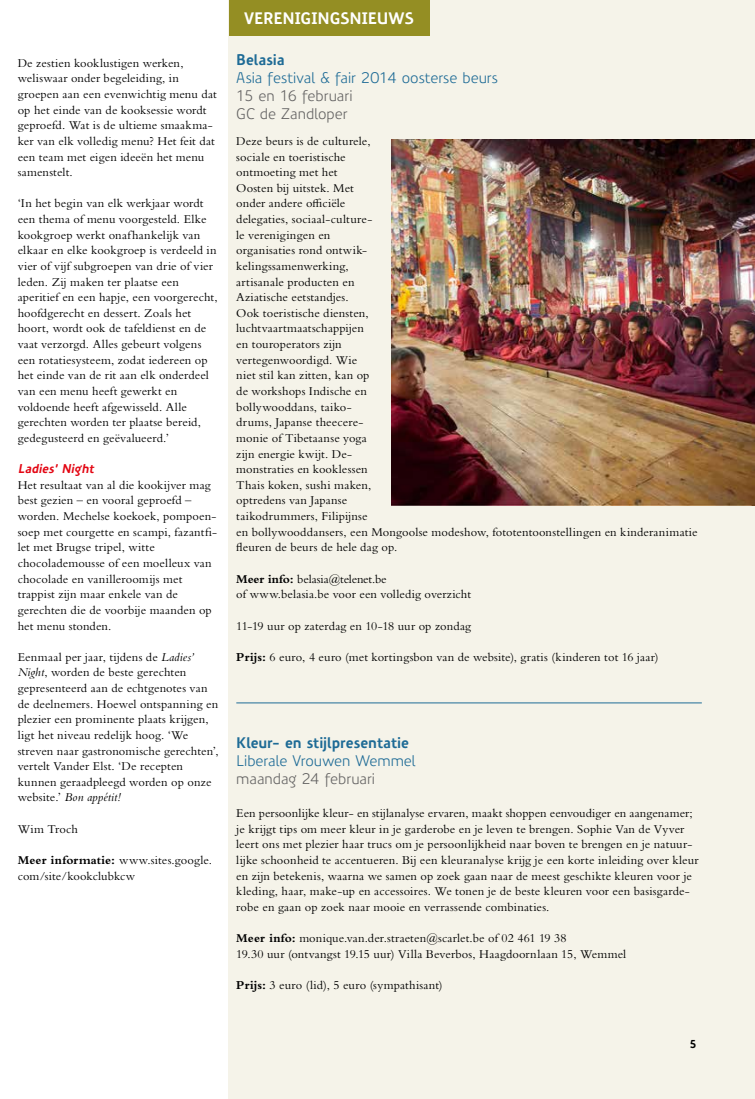
<style>
.page{position:relative;width:755px;height:1099px;background:#fff}
.page>*{position:absolute;margin:0;border:0;box-sizing:border-box;transform-origin:0 0}
.t1{font:700 16.25px "Precious Sans";letter-spacing:-.005em;color:#fff}
.t2{font:15px "Precious Sans";letter-spacing:-.005em;color:#1e6b96}
.t3{font:15px/18px "Precious Sans";letter-spacing:-.005em;color:#646363}
.t4{font:700 15px "Precious Sans";letter-spacing:-.005em;color:#1e6b96}
.t5{font:12.5px/15.6px "Bembo Std";letter-spacing:.01em;color:#000}
.t6{font:italic 700 12.5px "Precious Sans";color:#e30613}
.t7{font:700 11.25px "Precious Sans";color:#000}
.s1{font-style:italic}
.s2{font-weight:700}
</style>
<div class="page">
<div style="left:229px;top:0;width:526px;height:1098px;background:#f5f3e9"></div>
<hr style="left:0;top:457px;width:1px;height:183px;background:#e30613">
<div style="left:229px;top:0;width:200px;height:35px;background:#948e23"></div>
<img style="left:392px;top:139px;width:363px;height:366px">
<hr style="left:236px;top:702px;width:466px;height:1px;background:#1e6b96">
<p class="t5" style="left:18px;top:55px;width:201px">De zestien kooklustigen werken, weliswaar onder begeleiding, in groepen aan een evenwichtig menu dat op het einde van de kooksessie wordt geproefd. Wat is de ultieme smaakma&shy;ker van elk volledig menu? Het feit dat een team met eigen ideeën het menu samenstelt.</p>
<p class="t5" style="left:18px;top:195px;width:201px">‘In het begin van elk werkjaar wordt een thema of menu voorgesteld. Elke kookgroep werkt onafhankelijk van elkaar en elke kookgroep is verdeeld in vier of vijf subgroepen van drie of vier leden. Zij maken ter plaatse een aperitief en een hapje, een voorgerecht, hoofdgerecht en dessert. Zoals het hoort, wordt ook de tafeldienst en de vaat verzorgd. Alles gebeurt volgens een rotatiesysteem, zodat iedereen op het einde van de rit aan elk onderdeel van een menu heeft gewerkt en voldoende heeft afgewisseld. Alle gerechten worden ter plaatse bereid, gedegusteerd en geëvalueerd.’</p>
<p class="t6" style="left:18px;top:460px;width:81px">Ladies’ Night</p>
<p class="t5" style="left:18px;top:477px;width:201px">Het resultaat van al die kookijver mag best gezien – en vooral geproefd – worden. Mechelse koekoek, pompoen&shy;soep met courgette en scampi, fazantfi&shy;let met Brugse tripel, witte chocolademousse of een moelleux van chocolade en vanilleroomijs met trappist zijn maar enkele van de gerechten die de voorbije maanden op het menu stonden.</p>
<p class="t5" style="left:18px;top:648px;width:202px">Eenmaal per jaar, tijdens de <span class="s1">Ladies’ Night</span>, worden de beste gerechten gepresenteerd aan de echtgenotes van de deelnemers. Hoewel ontspanning en plezier een prominente plaats krijgen, ligt het niveau redelijk hoog. ‘We streven naar gastronomische gerechten’, vertelt Vander Elst. ‘De recepten kunnen geraadpleegd worden op onze website.’ <span class="s1">Bon appétit!</span></p>
<p class="t5" style="left:18px;top:820px;width:62px">Wim Troch</p>
<p class="t5" style="left:18px;top:852px;width:196px"><span class="s2">Meer informatie:</span> www.sites.google. com/site/kookclubkcw</p>
<h1 class="t1" style="left:244px;top:8px;width:171px">VERENIGINGSNIEUWS</h1>
<p class="t4" style="left:236px;top:50px;width:50px">Belasia</p>
<p class="t2" style="left:236px;top:68px;width:263px">Asia festival &amp; fair 2014 oosterse beurs</p>
<p class="t3" style="left:236px;top:86px;width:118px">15 en 16 februari<br>GC de Zandloper</p>
<p class="t5" style="left:236px;top:133px;width:463px">Deze beurs is de culturele,<br>sociale en toeristische<br>ontmoeting met het<br>Oosten bij uitstek. Met<br>onder andere officiële<br>delegaties, sociaal-culture-<br>le verenigingen en<br>organisaties rond ontwik-<br>kelingssamenwerking,<br>artisanale producten en<br>Aziatische eetstandjes.<br>Ook toeristische diensten,<br>luchtvaartmaatschappijen<br>en touroperators zijn<br>vertegenwoordigd. Wie<br>niet stil kan zitten, kan op<br>de workshops Indische en<br>bollywooddans, taiko-<br>drums, Japanse theecere-<br>monie of Tibetaanse yoga<br>zijn energie kwijt. De-<br>monstraties en kooklessen<br>Thais koken, sushi maken,<br>optredens van Japanse<br>taikodrummers, Filipijnse<br>en bollywooddansers, een Mongoolse modeshow, fototentoonstellingen en kinderanimatie fleuren de beurs de hele dag op.</p>
<p class="t5" style="left:236px;top:570px;width:236px"><span class="s2">Meer info:</span> belasia@telenet.be<br>of www.belasia.be voor een volledig overzicht</p>
<p class="t5" style="left:236px;top:617px;width:236px">11-19 uur op zaterdag en 10-18 uur op zondag</p>
<p class="t5" style="left:236px;top:648px;width:424px"><span class="s2">Prijs:</span> 6 euro, 4 euro (met kortingsbon van de website), gratis (kinderen tot 16 jaar)</p>
<p class="t4" style="left:236px;top:733px;width:174px">Kleur- en stijlpresentatie</p>
<p class="t2" style="left:236px;top:751px;width:181px">Liberale Vrouwen Wemmel</p>
<p class="t3" style="left:236px;top:769px;width:140px">maandag 24 februari</p>
<p class="t5" style="left:236px;top:805px;width:464px">Een persoonlijke kleur- en stijlanalyse ervaren, maakt shoppen eenvoudiger en aangenamer; je krijgt tips om meer kleur in je garderobe en je leven te brengen. Sophie Van de Vyver leert ons met plezier haar trucs om je persoonlijkheid naar boven te brengen en je natuur&shy;lijke schoonheid te accentueren. Bij een kleuranalyse krijg je een korte inleiding over kleur en zijn betekenis, waarna we samen op zoek gaan naar de meest geschikte kleuren voor je kleding, haar, make-up en accessoires. We tonen je de beste kleuren voor een basisgarde&shy;robe en gaan op zoek naar mooie en verrassende combinaties.</p>
<p class="t5" style="left:236px;top:930px;width:391px"><span class="s2">Meer info:</span> monique.van.der.straeten@scarlet.be of 02 461 19 38<br>19.30 uur (ontvangst 19.15 uur) Villa Beverbos, Haagdoornlaan 15, Wemmel</p>
<p class="t5" style="left:236px;top:977px;width:208px"><span class="s2">Prijs:</span> 3 euro (lid), 5 euro (sympathisant)</p>
<p class="t7" style="left:689px;top:1037px;width:9px">5</p>
</div>
